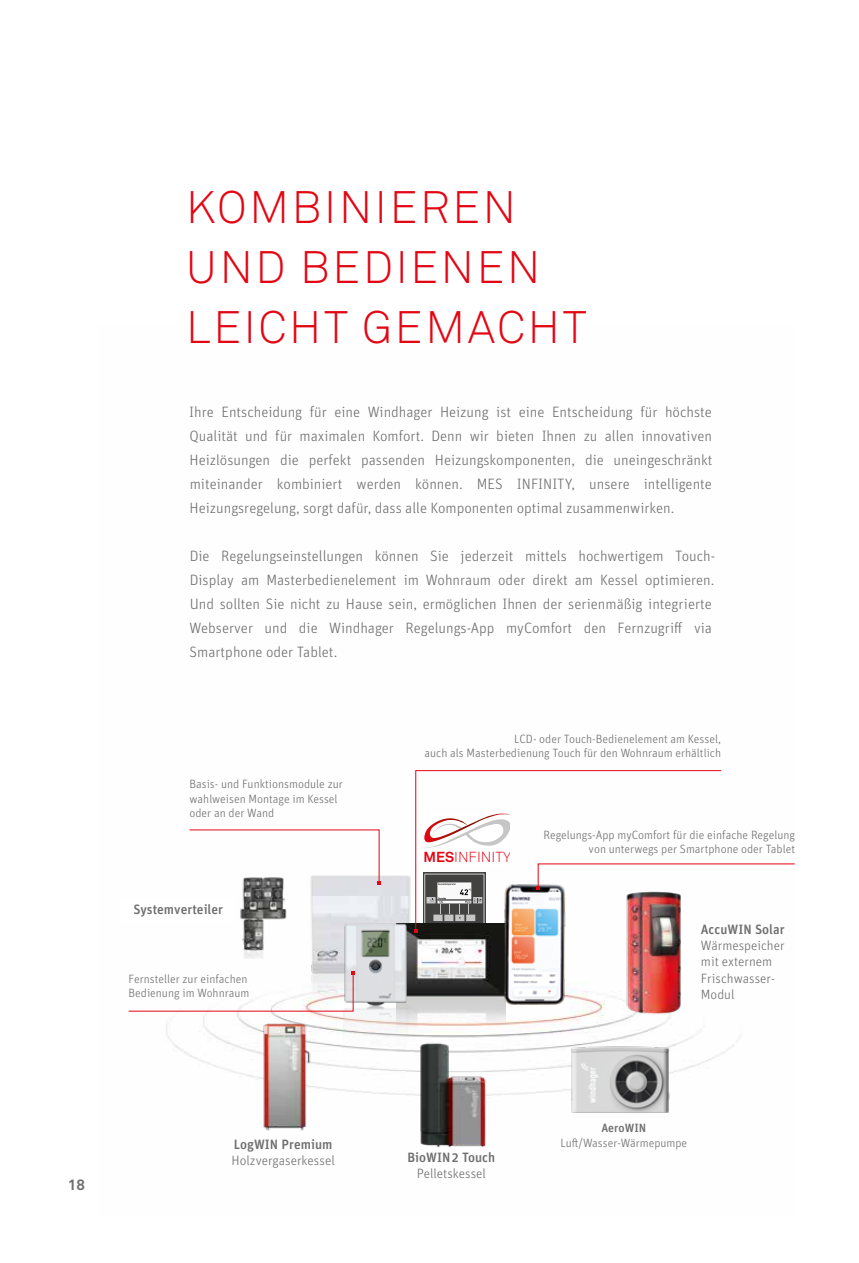
<style>
.page{position:relative;width:859px;height:1263px;background:#fff}
.page>*{position:absolute;margin:0;border:0;box-sizing:border-box;transform-origin:0 0}
.t1{font:300 45px/60px "Akkurat Pro";letter-spacing:.06em;color:#e30613}
.t2{font:300 15px/24px "Unit OT";color:#706f6f;text-align:justify}
.t3{font:700 15px "Akkurat Pro";color:#706f6f}
.t4{font:300 14.4px "Akkurat Pro";color:#e30613}
.t5{font:300 13.5px/16.2px "Unit OT";color:#706f6f}
.t6{font:500 13.5px "Unit OT";color:#706f6f}
.t7{font:300 12px/14.4px "Unit OT";color:#706f6f;text-align:right}
.t8{font:500 12px "Unit OT";color:#706f6f}
.s1{font-weight:700}
</style>
<div class="page">
<img style="left:310px;top:875px;width:101px;height:96px">
<img style="left:240px;top:885px;width:47px;height:73px">
<svg style="left:189px;top:829px;width:192px;height:56px"></svg>
<img style="left:433px;top:932px;width:69px;height:105px">
<img style="left:328px;top:921px;width:105px;height:129px">
<svg style="left:415px;top:770px;width:307px;height:162px"></svg>
<svg style="left:128px;top:971px;width:227px;height:41px"></svg>
<img style="left:409px;top:1031px;width:84px;height:117px">
<img style="left:217px;top:1021px;width:138px;height:110px">
<img style="left:568px;top:1041px;width:105px;height:72px">
<img style="left:502px;top:884px;width:65px;height:153px">
<svg style="left:537px;top:863px;width:258px;height:26px"></svg>
<img style="left:619px;top:878px;width:76px;height:145px">
<h1 class="t1" style="left:186px;top:177px;width:402px">KOMBINIEREN<br>UND BEDIENEN<br>LEICHT GEMACHT</h1>
<p class="t2" style="left:189px;top:400px;width:525px">Ihre Entscheidung für eine Windhager Heizung ist eine Entscheidung für höchste Qualität und für maximalen Komfort. Denn wir bieten Ihnen zu allen innovativen Heizlösungen die perfekt passenden Heizungskomponenten, die uneingeschränkt miteinander kombiniert werden können. MES INFINITY, unsere intelligente Heizungsregelung, sorgt dafür, dass alle Komponenten optimal zusammenwirken.</p>
<p class="t2" style="left:189px;top:544px;width:527px;text-align:left">Die Regelungseinstellungen können Sie jederzeit mittels hochwertigem Touch-Display am Masterbedienelement im Wohnraum oder direkt am Kessel optimieren.<br>Und sollten Sie nicht zu Hause sein, ermöglichen Ihnen der serienmäßig integrierte Webserver und die Windhager Regelungs-App myComfort den Fernzugriff via Smartphone oder Tablet.</p>
<p class="t7" style="left:190px;top:777px;width:155px;text-align:left">Basis- und Funktionsmodule zur wahlweisen Montage im Kessel oder an der Wand</p>
<p class="t6" style="left:133px;top:900px;width:91px">Systemverteiler</p>
<p class="t7" style="left:129px;top:971px;width:122px;text-align:left">Fernsteller zur einfachen<br>Bedienung im Wohnraum</p>
<p class="t7" style="left:424px;top:732px;width:298px">LCD- oder Touch-Bedienelement am Kessel,<br>auch als Masterbedienung Touch für den Wohnraum erhältlich</p>
<p class="t4" style="left:423px;top:848px;width:89px"><span class="s1">MES</span>INFINITY</p>
<p class="t7" style="left:543px;top:828px;width:253px">Regelungs-App myComfort für die einfache Regelung von unterwegs per Smartphone oder Tablet</p>
<p class="t6" style="left:701px;top:921px;width:85px">AccuWIN Solar</p>
<p class="t5" style="left:701px;top:937px;width:85px">Wärmespeicher mit externem<br>Frischwasser-<br>Modul</p>
<p class="t3" style="left:68px;top:1175px;width:19px">18</p>
<p class="t6" style="left:234px;top:1135px;width:100px">LogWIN Premium</p>
<p class="t5" style="left:232px;top:1152px;width:105px">Holzvergaserkessel</p>
<p class="t6" style="left:408px;top:1148px;width:89px">BioWIN2 Touch</p>
<p class="t5" style="left:417px;top:1165px;width:71px">Pelletskessel</p>
<p class="t8" style="left:601px;top:1120px;width:46px">AeroWIN</p>
<p class="t7" style="left:560px;top:1135px;width:128px">Luft/Wasser-Wärmepumpe</p>
</div>
